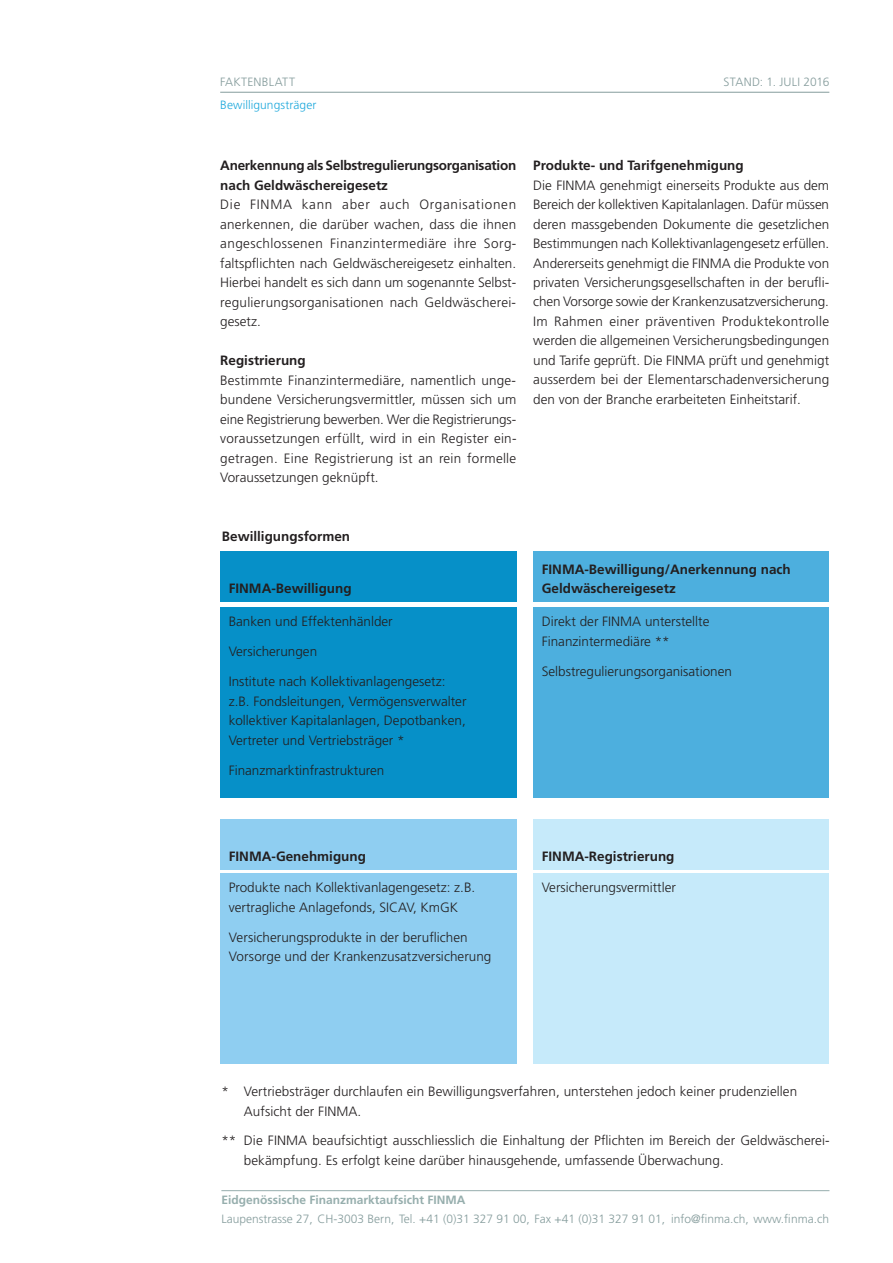
<style>
.page{position:relative;width:893px;height:1263px;background:#fff}
.page>*{position:absolute;margin:0;border:0;box-sizing:border-box;transform-origin:0 0}
.t1{font:300 13.5px/19.5px "Frutiger LT Std";color:#231f20}
.t2{font:700 13.5px/19.5px "Frutiger LT Std";color:#231f20}
.t3{font:700 13.5px/19.5px "Frutiger LT Std";letter-spacing:-.02em;color:#231f20}
.t4{font:300 12px "Frutiger LT Std";color:#859c9c}
.t5{font:700 12px "Frutiger LT Std";color:#96aead}
.t6{font:300 12px "Frutiger LT Std";letter-spacing:.02em;color:#859c9c}
.t7{font:300 12px "Frutiger LT Std";letter-spacing:.005em;color:#1fa9dc}
</style>
<div class="page">
<hr style="left:221px;top:1190px;width:608px;height:1px;background:#96aead">
<hr style="left:220px;top:92px;width:609px;height:1px;background:#859c9c">
<div style="left:220px;top:551px;width:296px;height:51px;background:#0690c8"></div>
<div style="left:220px;top:819px;width:296px;height:50px;background:#8fcef1"></div>
<div style="left:220px;top:607px;width:296px;height:191px;background:#0690c8"></div>
<div style="left:220px;top:873px;width:296px;height:191px;background:#8fcef1"></div>
<div style="left:533px;top:551px;width:296px;height:51px;background:#4dafde"></div>
<div style="left:533px;top:607px;width:296px;height:191px;background:#4dafde"></div>
<div style="left:533px;top:819px;width:296px;height:50px;background:#c6eafa"></div>
<div style="left:533px;top:873px;width:296px;height:191px;background:#c6eafa"></div>
<p class="t6" style="left:220px;top:75px;width:76px">FAKTENBLATT</p>
<p class="t6" style="left:724px;top:75px;width:107px">STAND: 1. JULI 2016</p>
<p class="t7" style="left:220px;top:98px;width:98px">Bewilligungsträger</p>
<p class="t3" style="left:220px;top:156px;width:297px">Anerkennung als Selbstregulierungsorganisation nach Geldwäschereigesetz</p>
<p class="t1" style="left:220px;top:195px;width:298px;text-align:justify">Die FINMA kann aber auch Organisationen anerkennen, die darüber wachen, dass die ihnen angeschlossenen Finanzintermediäre ihre Sorg&shy;faltspflichten nach Geldwäschereigesetz einhalten.<br>Hierbei handelt es sich dann um sogenannte Selbst&shy;regulierungsorganisationen nach Geldwäscherei&shy;gesetz.</p>
<p class="t2" style="left:220px;top:351px;width:87px">Registrierung</p>
<p class="t1" style="left:220px;top:370px;width:298px;text-align:justify">Bestimmte Finanzintermediäre, namentlich unge&shy;bundene Versicherungsvermittler, müssen sich um eine Registrierung bewerben. Wer die Registrierungs&shy;voraussetzungen erfüllt, wird in ein Register ein&shy;getragen. Eine Registrierung ist an rein formelle Voraussetzungen geknüpft.</p>
<p class="t2" style="left:533px;top:156px;width:212px">Produkte- und Tarifgenehmigung</p>
<p class="t1" style="left:533px;top:175px;width:298px;text-align:justify">Die FINMA genehmigt einerseits Produkte aus dem Bereich der kollektiven Kapitalanlagen. Dafür müssen deren massgebenden Dokumente die gesetzlichen Bestimmungen nach Kollektivanlagengesetz erfüllen.<br>Andererseits genehmigt die FINMA die Produkte von privaten Versicherungsgesellschaften in der berufli&shy;chen Vorsorge sowie der Krankenzusatzversicherung.<br>Im Rahmen einer präventiven Produktekontrolle werden die allgemeinen Versicherungsbedingungen und Tarife geprüft. Die FINMA prüft und genehmigt ausserdem bei der Elementarschadenversicherung den von der Branche erarbeiteten Einheitstarif.</p>
<p class="t2" style="left:222px;top:526px;width:130px">Bewilligungsformen</p>
<p class="t2" style="left:229px;top:579px;width:124px">FINMA-Bewilligung</p>
<p class="t1" style="left:229px;top:612px;width:166px">Banken und Effektenhänlder</p>
<p class="t1" style="left:229px;top:642px;width:90px">Versicherungen</p>
<p class="t1" style="left:229px;top:672px;width:239px">Institute nach Kollektivanlagengesetz: z.B. Fondsleitungen, Vermögensverwalter kollektiver Kapitalanlagen, Depotbanken, Vertreter und Vertriebsträger *</p>
<p class="t1" style="left:229px;top:760px;width:157px">Finanzmarktinfrastrukturen</p>
<p class="t2" style="left:542px;top:559px;width:251px">FINMA-Bewilligung/Anerkennung nach<br>Geldwäschereigesetz</p>
<p class="t1" style="left:542px;top:612px;width:169px">Direkt der FINMA unterstellte<br>Finanzintermediäre **</p>
<p class="t1" style="left:542px;top:661px;width:192px">Selbstregulierungsorganisationen</p>
<p class="t2" style="left:229px;top:847px;width:139px">FINMA-Genehmigung</p>
<p class="t1" style="left:229px;top:878px;width:248px">Produkte nach Kollektivanlagengesetz: z.B. vertragliche Anlagefonds, SICAV, KmGK</p>
<p class="t1" style="left:229px;top:927px;width:264px">Versicherungsprodukte in der beruflichen<br>Vorsorge und der Krankenzusatzversicherung</p>
<p class="t2" style="left:542px;top:847px;width:134px">FINMA-Registrierung</p>
<p class="t1" style="left:542px;top:878px;width:136px">Versicherungsvermittler</p>
<p class="t1" style="left:244px;top:1082px;width:555px;text-indent:-23px">* Vertriebsträger durchlaufen ein Bewilligungsverfahren, unterstehen jedoch keiner prudenziellen<br>Aufsicht der FINMA.</p>
<p class="t1" style="left:244px;top:1131px;width:587px;text-indent:-23px">** Die FINMA beaufsichtigt ausschliesslich die Einhaltung der Pflichten im Bereich der Geldwäscherei&shy;bekämpfung. Es erfolgt keine darüber hinausgehende, umfassende Überwachung.</p>
<p class="t5" style="left:221px;top:1192px;width:246px">Eidgenössische Finanzmarktaufsicht FINMA</p>
<p class="t4" style="left:221px;top:1212px;width:609px">Laupenstrasse 27, CH-3003 Bern, Tel. +41 (0)31 327 91 00, Fax +41 (0)31 327 91 01, info@finma.ch, www.finma.ch</p>
</div>
